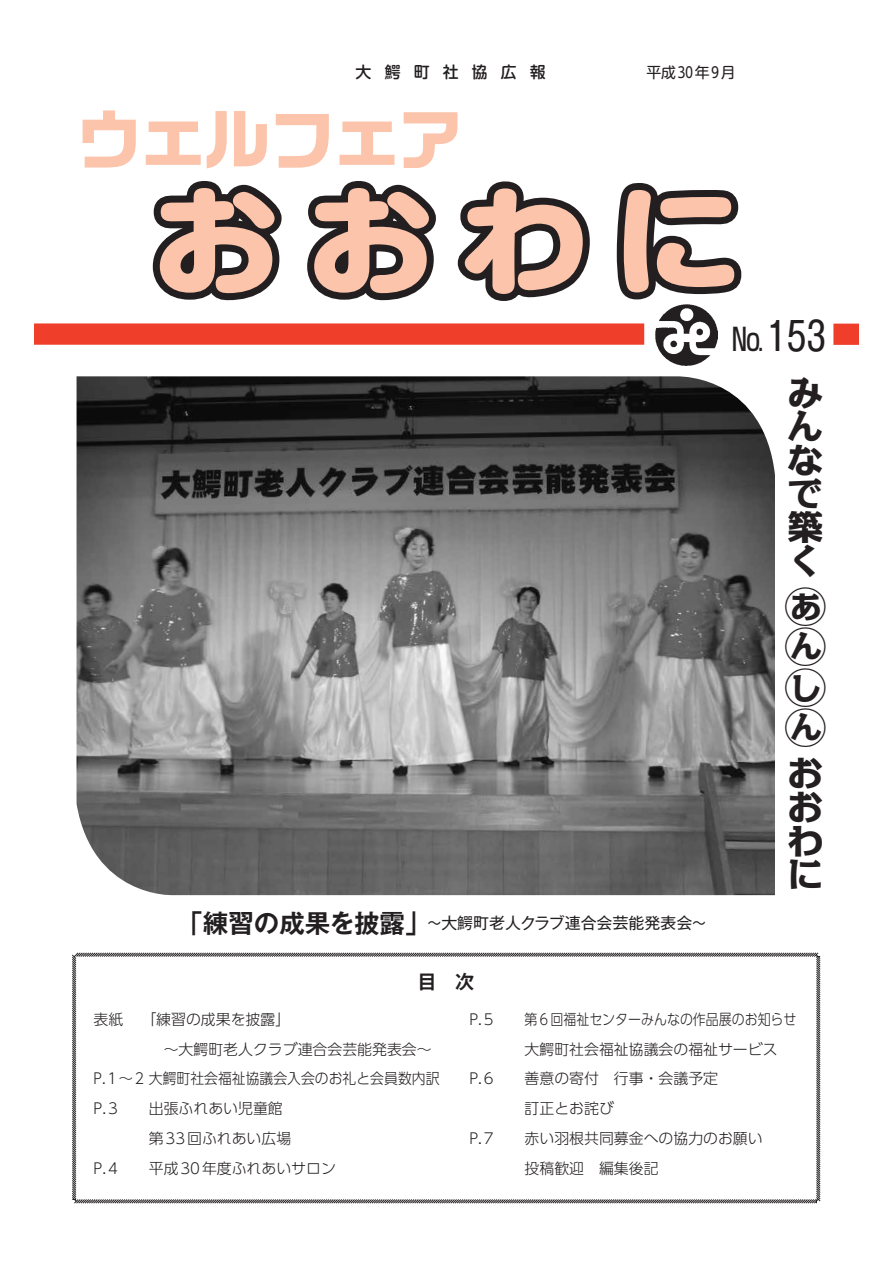
<style>
.page{position:relative;width:893px;height:1263px;background:#fff}
.page>*{position:absolute;margin:0;border:0;box-sizing:border-box;transform-origin:0 0}
.t1{font:800 117px "Shin M Go Pr 6";color:#fbc4ab;scale:1.1 1}
.t2{font:700 65.85px "Ro G San Srf Std";letter-spacing:-.03em;color:#fbc4ab}
.t3{font:800 40.35px/40.3px "Kakumin Pro";color:#231f20;text-align:justify;scale:1.04 1}
.t4{font:39.3px "Gothic MB101 Pr 6";color:#231f20}
.t5{font:800 33.9px/33.6px "Kakumin Pro";color:#231f20;text-align:justify;scale:1.04 1}
.t6{font:30.9px "Shin Go Pr 6";color:#231f20}
.t7{font:700 25.5px "Gothic MB101 Pr 6 De";color:#231f20}
.t8{font:700 19.2px "Gothic MB101 Pr 6 De";color:#231f20}
.t9{font:15.9px "Gothic MB101 Pr 6";color:#231f20}
.t10{font:500 15.9px "UD Shin M Go Pr 6";letter-spacing:.82em;color:#231f20}
.t11{font:300 14.85px/29.7px "UD Shin Go Pr 6";color:#231f20}
.t12{font:300 14.85px "UD Shin Go Pr 6";color:#231f20;scale:.96 1}
.t13{font:300 14.85px "UD Shin Go Pr 6";color:#231f20;scale:.87 1}
.t14{font:14.85px "UD Shin M Go Pr 6";letter-spacing:.125em;color:#231f20}
.s1{font-family:"Gothic MB101 Pr 6";font-weight:400;font-size:15.9px}
</style>
<div class="page">
<img style="left:656px;top:306px;width:61px;height:60px">
<div style="left:833px;top:324px;width:26px;height:21px;background:#ef3e29"></div>
<div style="left:34px;top:323px;width:610px;height:22px;background:#ef3e29"></div>
<svg style="left:152px;top:181px;width:130px;height:120px"></svg>
<svg style="left:307px;top:181px;width:283px;height:120px"></svg>
<svg style="left:616px;top:183px;width:126px;height:123px"></svg>
<img style="left:77px;top:376px;width:698px;height:520px">
<svg style="left:72px;top:952px;width:749px;height:252px"></svg>
<p class="t10" style="left:356px;top:59px;width:192px">大鰐町社協広報</p>
<p class="t14" style="left:646px;top:60px;width:91px">平成30年9月</p>
<h2 class="t2" style="left:77px;top:94px;width:389px">ウェルフェア</h2>
<h1 class="t1" style="left:152px;top:139px;width:538px">おおわに</h1>
<h3 class="t6" style="left:732px;top:314px;width:32px">No</h3>
<h3 class="t4" style="left:767px;top:303px;width:60px">153</h3>
<h3 class="t7" style="left:177px;top:902px;width:267px">「練習の成果を披露」<span class="s1">～</span></h3>
<p class="t9" style="left:441px;top:910px;width:267px">大鰐町老人クラブ連合会芸能発表会~</p>
<h3 class="t5" style="left:788px;top:372px;width:35px">みんなで築く</h3>
<h3 class="t3" style="left:784px;top:582px;width:41px">あんしん</h3>
<h3 class="t5" style="left:788px;top:753px;width:35px">おおわに</h3>
<p class="t8" style="left:417px;top:966px;width:58px">目　次</p>
<p class="t11" style="left:94px;top:1004px;width:31px">表紙</p>
<p class="t11" style="left:141px;top:1004px;width:150px">「練習の成果を披露「</p>
<p class="t11" style="left:469px;top:1004px;width:26px">P.5</p>
<p class="t13" style="left:525px;top:1007px;width:314px">第６回福祉センターみんなの作品展のお知らせ</p>
<p class="t11" style="left:149px;top:1033px;width:284px">　～大鰐町老人クラブ連合会芸能発表会~</p>
<p class="t12" style="left:94px;top:1067px;width:362px">P.1～2 大鰐町社会福祉協議会入会のお礼と会員数内訳</p>
<p class="t11" style="left:149px;top:1093px;width:135px">出張ふれあい児童館</p>
<p class="t11" style="left:94px;top:1093px;width:26px">P.3</p>
<p class="t11" style="left:94px;top:1152px;width:26px">P.4</p>
<p class="t11" style="left:149px;top:1123px;width:189px">第33回ふれあい広場<br>平成30年度ふれあいサロン</p>
<p class="t11" style="left:469px;top:1063px;width:26px">P.6</p>
<p class="t11" style="left:469px;top:1123px;width:26px">P.7</p>
<p class="t11" style="left:525px;top:1033px;width:254px">大鰐町社会福祉協議会の福祉サービス善意の寄付　行事・会議予定</p>
<p class="t11" style="left:525px;top:1093px;width:240px">訂正とお詫び<br>赤い羽根共同募金への協力のお願い</p>
<p class="t11" style="left:525px;top:1152px;width:135px">投稿歓迎　編集後記</p>
</div>
